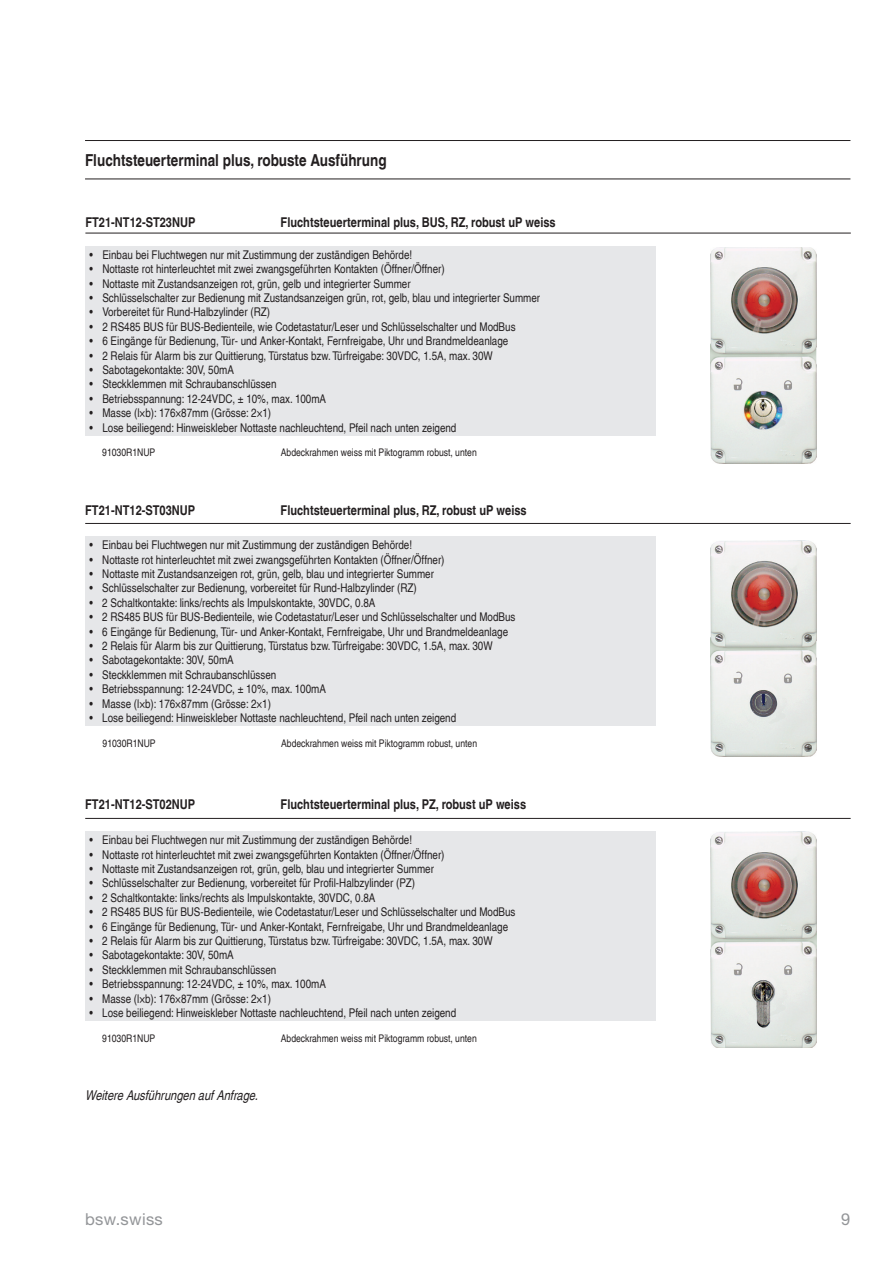
<style>
.page{position:relative;width:893px;height:1263px;background:#fff}
.page>*{position:absolute;margin:0;border:0;box-sizing:border-box;transform-origin:0 0}
.t1{font:700 condensed 16.5px "Helvetica LT";color:#231f20}
.t2{font:16.5px "Helvetica Neue LT Pro";letter-spacing:.02em;color:#939598}
.t3{font:700 condensed 13.5px "Helvetica LT";color:#231f20}
.t4{font:italic condensed 13.5px "Helvetica LT";color:#231f20}
.t5{font:condensed 12px "Helvetica LT";color:#231f20}
.t6{font:condensed 10.5px "Helvetica LT";color:#231f20}
</style>
<div class="page">
<hr style="left:85px;top:140px;width:765px;height:1px;background:#231f20">
<hr style="left:85px;top:179px;width:765px;height:1px;background:#231f20">
<hr style="left:85px;top:233px;width:766px;height:1px;background:#231f20">
<div style="left:85px;top:246px;width:571px;height:190px;background:#e6e7e9"></div>
<img style="left:710px;top:247px;width:107px;height:216px">
<img style="left:710px;top:541px;width:107px;height:216px">
<hr style="left:85px;top:523px;width:766px;height:1px;background:#231f20">
<div style="left:85px;top:536px;width:570px;height:190px;background:#e6e7e9"></div>
<img style="left:710px;top:832px;width:107px;height:216px">
<hr style="left:85px;top:818px;width:766px;height:1px;background:#231f20">
<div style="left:85px;top:831px;width:570px;height:190px;background:#e6e7e9"></div>
<h1 class="t1" style="left:85px;top:150px;width:303px">Fluchtsteuerterminal plus, robuste Ausführung</h1>
<p class="t3" style="left:85px;top:214px;width:112px">FT21-NT12-ST23NUP</p>
<p class="t3" style="left:281px;top:214px;width:277px">Fluchtsteuerterminal plus, BUS, RZ, robust uP weiss</p>
<p class="t5" style="left:90px;top:247px;width:324px">• Einbau bei Fluchtwegen nur mit Zustimmung der zuständigen Behörde!</p>
<p class="t5" style="left:90px;top:262px;width:357px">• Nottaste rot hinterleuchtet mit zwei zwangsgeführten Kontakten (Öffner/Öffner)</p>
<p class="t5" style="left:90px;top:276px;width:323px">• Nottaste mit Zustandsanzeigen rot, grün, gelb und integrierter Summer</p>
<p class="t5" style="left:90px;top:291px;width:452px">• Schlüsselschalter zur Bedienung mit Zustandsanzeigen grün, rot, gelb, blau und integrierter Summer</p>
<p class="t5" style="left:90px;top:305px;width:182px">• Vorbereitet für Rund-Halbzylinder (RZ)</p>
<p class="t5" style="left:90px;top:319px;width:427px">• 2 RS485 BUS für BUS-Bedienteile, wie Codetastatur/Leser und Schlüsselschalter und ModBus</p>
<p class="t5" style="left:90px;top:334px;width:420px">• 6 Eingänge für Bedienung, Tür- und Anker-Kontakt, Fernfreigabe, Uhr und Brandmeldeanlage</p>
<p class="t5" style="left:90px;top:348px;width:405px">• 2 Relais für Alarm bis zur Quittierung, Türstatus bzw. Türfreigabe: 30VDC, 1.5A, max. 30W</p>
<p class="t5" style="left:90px;top:363px;width:146px">• Sabotagekontakte: 30V, 50mA</p>
<p class="t5" style="left:90px;top:377px;width:188px">• Steckklemmen mit Schraubanschlüssen</p>
<p class="t5" style="left:90px;top:391px;width:238px">• Betriebsspannung: 12-24VDC, ± 10%, max. 100mA</p>
<p class="t5" style="left:90px;top:406px;width:183px">• Masse (l×b): 176×87mm (Grösse: 2×1)</p>
<p class="t5" style="left:90px;top:420px;width:368px">• Lose beiliegend: Hinweiskleber Nottaste nachleuchtend, Pfeil nach unten zeigend</p>
<p class="t6" style="left:102px;top:446px;width:55px">91030R1NUP</p>
<p class="t6" style="left:281px;top:446px;width:198px">Abdeckrahmen weiss mit Piktogramm robust, unten</p>
<p class="t3" style="left:85px;top:502px;width:112px">FT21-NT12-ST03NUP</p>
<p class="t3" style="left:281px;top:502px;width:248px">Fluchtsteuerterminal plus, RZ, robust uP weiss</p>
<p class="t5" style="left:89px;top:538px;width:324px">• Einbau bei Fluchtwegen nur mit Zustimmung der zuständigen Behörde!</p>
<p class="t5" style="left:89px;top:552px;width:357px">• Nottaste rot hinterleuchtet mit zwei zwangsgeführten Kontakten (Öffner/Öffner)</p>
<p class="t5" style="left:89px;top:567px;width:346px">• Nottaste mit Zustandsanzeigen rot, grün, gelb, blau und integrierter Summer</p>
<p class="t5" style="left:89px;top:581px;width:329px">• Schlüsselschalter zur Bedienung, vorbereitet für Rund-Halbzylinder (RZ)</p>
<p class="t5" style="left:89px;top:595px;width:288px">• 2 Schaltkontakte: links/rechts als Impulskontakte, 30VDC, 0.8A</p>
<p class="t5" style="left:89px;top:610px;width:427px">• 2 RS485 BUS für BUS-Bedienteile, wie Codetastatur/Leser und Schlüsselschalter und ModBus</p>
<p class="t5" style="left:89px;top:624px;width:420px">• 6 Eingänge für Bedienung, Tür- und Anker-Kontakt, Fernfreigabe, Uhr und Brandmeldeanlage</p>
<p class="t5" style="left:89px;top:639px;width:405px">• 2 Relais für Alarm bis zur Quittierung, Türstatus bzw. Türfreigabe: 30VDC, 1.5A, max. 30W</p>
<p class="t5" style="left:89px;top:653px;width:146px">• Sabotagekontakte: 30V, 50mA</p>
<p class="t5" style="left:89px;top:667px;width:188px">• Steckklemmen mit Schraubanschlüssen</p>
<p class="t5" style="left:89px;top:682px;width:238px">• Betriebsspannung: 12-24VDC, ± 10%, max. 100mA</p>
<p class="t5" style="left:89px;top:696px;width:183px">• Masse (l×b): 176×87mm (Grösse: 2×1)</p>
<p class="t5" style="left:89px;top:711px;width:368px">• Lose beiliegend: Hinweiskleber Nottaste nachleuchtend, Pfeil nach unten zeigend</p>
<p class="t6" style="left:103px;top:737px;width:55px">91030R1NUP</p>
<p class="t6" style="left:281px;top:737px;width:198px">Abdeckrahmen weiss mit Piktogramm robust, unten</p>
<p class="t3" style="left:85px;top:796px;width:112px">FT21-NT12-ST02NUP</p>
<p class="t3" style="left:281px;top:796px;width:247px">Fluchtsteuerterminal plus, PZ, robust uP weiss</p>
<p class="t5" style="left:89px;top:833px;width:324px">• Einbau bei Fluchtwegen nur mit Zustimmung der zuständigen Behörde!</p>
<p class="t5" style="left:89px;top:847px;width:357px">• Nottaste rot hinterleuchtet mit zwei zwangsgeführten Kontakten (Öffner/Öffner)</p>
<p class="t5" style="left:89px;top:862px;width:346px">• Nottaste mit Zustandsanzeigen rot, grün, gelb, blau und integrierter Summer</p>
<p class="t5" style="left:89px;top:876px;width:327px">• Schlüsselschalter zur Bedienung, vorbereitet für Profil-Halbzylinder (PZ)</p>
<p class="t5" style="left:89px;top:890px;width:288px">• 2 Schaltkontakte: links/rechts als Impulskontakte, 30VDC, 0.8A</p>
<p class="t5" style="left:89px;top:905px;width:427px">• 2 RS485 BUS für BUS-Bedienteile, wie Codetastatur/Leser und Schlüsselschalter und ModBus</p>
<p class="t5" style="left:89px;top:919px;width:420px">• 6 Eingänge für Bedienung, Tür- und Anker-Kontakt, Fernfreigabe, Uhr und Brandmeldeanlage</p>
<p class="t5" style="left:89px;top:934px;width:405px">• 2 Relais für Alarm bis zur Quittierung, Türstatus bzw. Türfreigabe: 30VDC, 1.5A, max. 30W</p>
<p class="t5" style="left:89px;top:948px;width:146px">• Sabotagekontakte: 30V, 50mA</p>
<p class="t5" style="left:89px;top:962px;width:188px">• Steckklemmen mit Schraubanschlüssen</p>
<p class="t5" style="left:89px;top:977px;width:238px">• Betriebsspannung: 12-24VDC, ± 10%, max. 100mA</p>
<p class="t5" style="left:89px;top:991px;width:183px">• Masse (l×b): 176×87mm (Grösse: 2×1)</p>
<p class="t5" style="left:89px;top:1006px;width:368px">• Lose beiliegend: Hinweiskleber Nottaste nachleuchtend, Pfeil nach unten zeigend</p>
<p class="t6" style="left:102px;top:1031px;width:55px">91030R1NUP</p>
<p class="t6" style="left:281px;top:1031px;width:198px">Abdeckrahmen weiss mit Piktogramm robust, unten</p>
<p class="t4" style="left:85px;top:1087px;width:174px">Weitere Ausführungen auf Anfrage.</p>
<h1 class="t2" style="left:85px;top:1209px;width:79px">bsw.swiss</h1>
</div>
